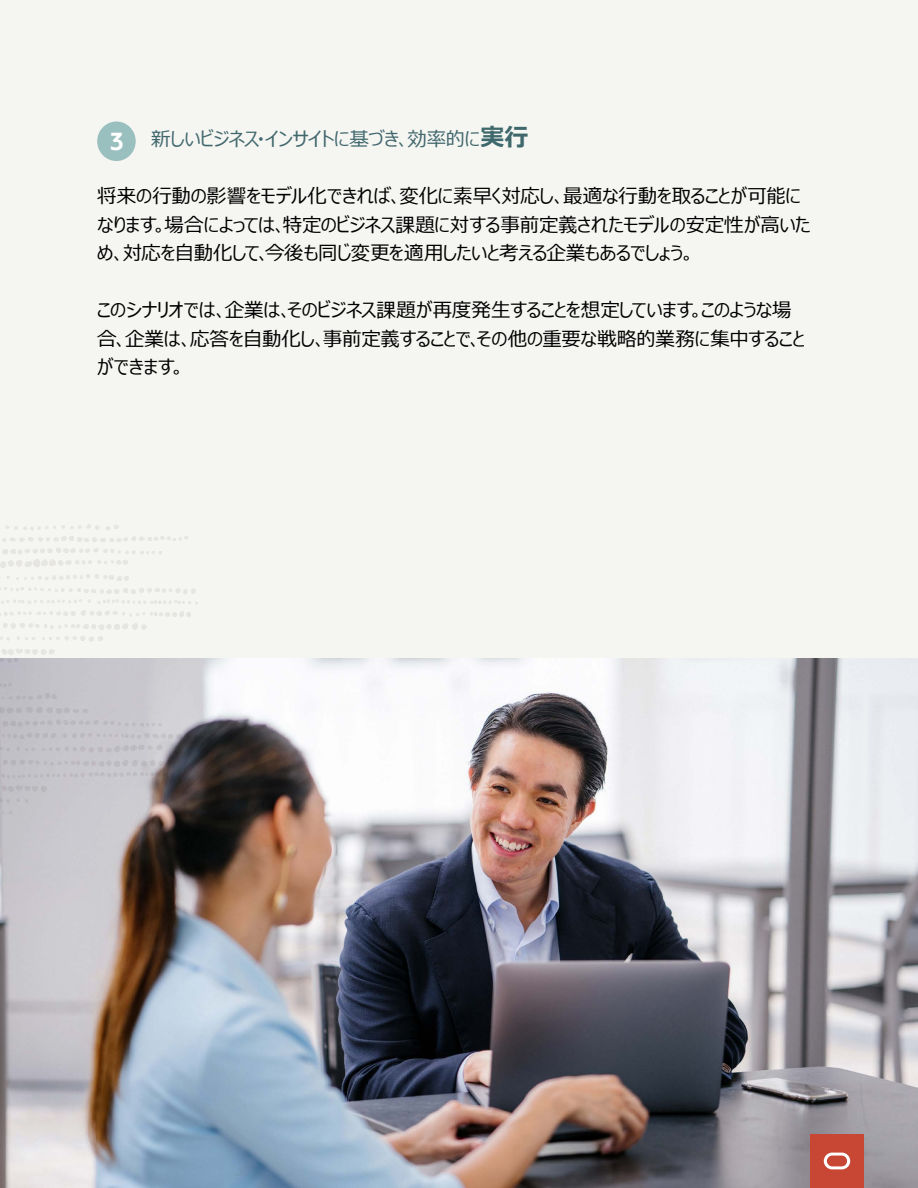
<style>
.page{position:relative;width:918px;height:1188px;background:#fff}
.page>*{position:absolute;margin:0;border:0;box-sizing:border-box;transform-origin:0 0}
.t1{font:700 24px "Oracle Sans";color:#fff}
.t2{font:19.5px/28.5px "Meiryo UI";letter-spacing:-.01em;color:#000}
.t3{font:19.5px "Meiryo UI";letter-spacing:-.015em;color:#41686d}
.s1{font-weight:700;font-size:24px;color:#3e686c}
</style>
<div class="page">
<div style="left:0;top:0;width:918px;height:659px;background:#f5f5f2"></div>
<img style="left:0;top:659px;width:918px;height:529px">
<div style="left:97px;top:122px;width:39px;height:39px;background:#9abfbf;border-radius:50%"></div>
<img style="left:0;top:517px;width:220px;height:307px">
<div style="left:810px;top:1134px;width:54px;height:54px;background:#c74634"></div>
<svg style="left:824px;top:1153px;width:26px;height:16px"></svg>
<p class="t3" style="left:151px;top:125px;width:379px">新しいビジネス・インサイトに基づき、効率的に<span class="s1">実行</span></p>
<p class="t2" style="left:97px;top:183px;width:715px">将来の行動の影響をモデル化できれば、変化に素早く対応し、最適な行動を取ることが可能になります。場合によっては、特定のビジネス課題に対する事前定義されたモデルの安定性が高いため、対応を自動化して、今後も同じ変更を適用したいと考える企業もあるでしょう。</p>
<p class="t2" style="left:97px;top:297px;width:709px">このシナリオでは、企業は、そのビジネス課題が再度発生することを想定しています。このような場合、企業は、応答を自動化し、事前定義することで、その他の重要な戦略的業務に集中することができます。</p>
<p class="t1" style="left:111px;top:126px;width:14px">3</p>
</div>
